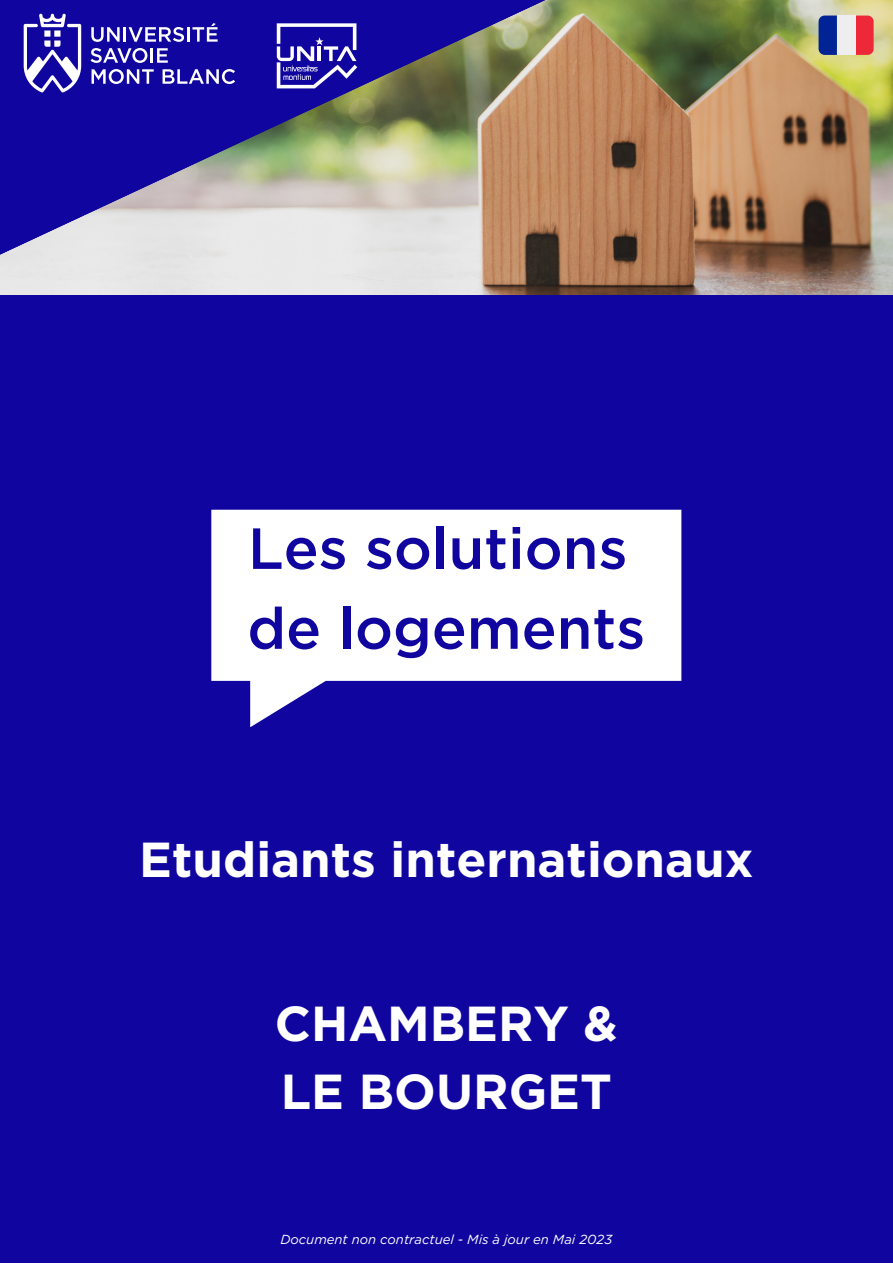
<style>
.page{position:relative;width:893px;height:1264px;background:#fff}
.page>*{position:absolute;margin:0;border:0;box-sizing:border-box;transform-origin:0 0}
.t1{font:500 57.75px "Gotham";color:#10069f}
.t2{font:700 49.05px/67.7px "Gotham";color:#fff}
.t3{font:italic 13.05px "Gotham";color:#fff}
</style>
<div class="page">
<img style="left:0;top:0;width:892px;height:295px">
<svg style="left:0;top:0;width:580px;height:258px;background:#756b99"></svg>
<div style="left:0;top:295px;width:892px;height:967px;background:#10069f"></div>
<svg style="left:211px;top:509px;width:470px;height:218px;fill:#fff"></svg>
<svg style="left:855px;top:16px;width:18px;height:39px"></svg>
<svg style="left:818px;top:16px;width:18px;height:39px"></svg>
<div style="left:836px;top:16px;width:19px;height:39px;background:#eee"></div>
<svg style="left:91px;top:27px;width:29px;height:15px"></svg>
<hr style="left:123px;top:27px;width:3px;height:15px;background:#fff">
<svg style="left:129px;top:27px;width:55px;height:15px"></svg>
<hr style="left:187px;top:27px;width:3px;height:15px;background:#fff">
<svg style="left:192px;top:23px;width:25px;height:19px"></svg>
<svg style="left:91px;top:48px;width:77px;height:15px"></svg>
<svg style="left:91px;top:69px;width:63px;height:15px"></svg>
<svg style="left:162px;top:69px;width:73px;height:15px"></svg>
<svg style="left:24px;top:14px;width:57px;height:78px"></svg>
<svg style="left:277px;top:23px;width:80px;height:65px"></svg>
<p class="t1" style="left:248px;top:522px;width:381px">Les solutions</p>
<p class="t1" style="left:247px;top:602px;width:399px">de logements</p>
<p class="t2" style="left:139px;top:828px;width:615px">Etudiants internationaux</p>
<p class="t2" style="left:275px;top:992px;width:344px">CHAMBERY &amp;<br>LE BOURGET</p>
<p class="t3" style="left:280px;top:1233px;width:333px">Document non contractuel - Mis à jour en Mai 2023</p>
</div>
